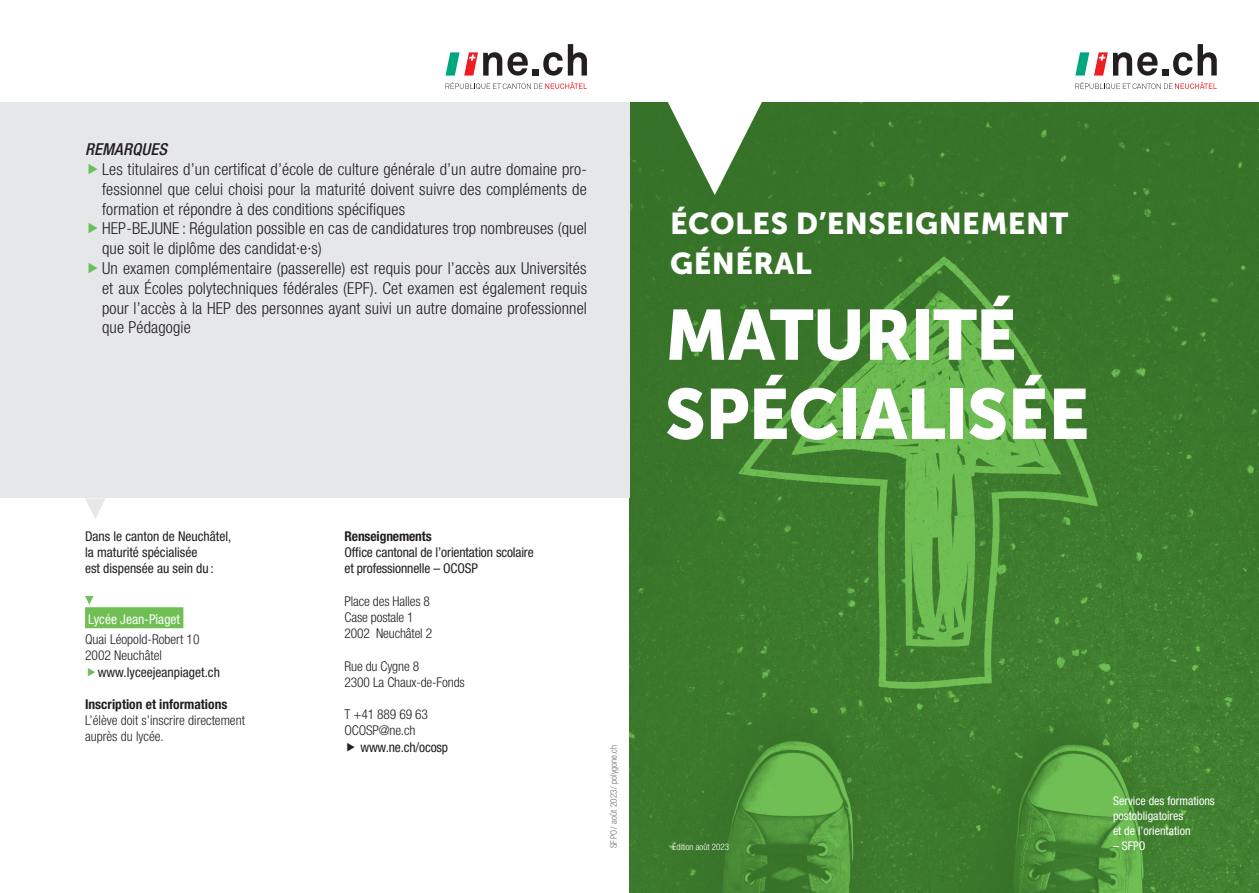
<style>
.page{position:relative;width:1259px;height:893px;background:#fff}
.page>*{position:absolute;margin:0;border:0;box-sizing:border-box;transform-origin:0 0}
.t1{font:70.5px "Museo Sans 900";letter-spacing:-.015em;color:#fff}
.t2{font:30px "Museo Sans 900";letter-spacing:.015em;color:#fff}
.t3{font:300 condensed 16.5px/19.8px "Helvetica Neue LT Std";letter-spacing:.01em;color:#231f20;text-align:justify}
.texte_courant{font:italic 500 condensed 16.5px "Helvetica Neue LT Std";letter-spacing:.01em;color:#231f20}
.texte_courant-2{font:condensed 13.5px/16.2px "Helvetica Neue LT Std";color:#231f20}
.texte_courant-3{font:300 condensed 13.5px/16.2px "Helvetica Neue LT Std";letter-spacing:-.01em;color:#231f20}
.texte_courant-4{font:700 condensed 13.5px "Helvetica Neue LT Std";color:#231f20}
.SOULIGNE_JAUNE{font:condensed 13.5px "Helvetica Neue LT Std";color:#fff}
.t4{font:condensed 12px "Helvetica Neue LT Std";color:#fff}
.t5{font:300 condensed 9px "Helvetica Neue LT Std";letter-spacing:.02em;color:#6c6d70}
.t6{font:300 condensed 9px "Helvetica Neue LT Std";color:#fff}
.s1{font-weight:700}
</style>
<div class="page">
<img style="left:629px;top:102px;width:630px;height:791px">
<svg style="left:667px;top:102px;width:95px;height:93px"></svg>
<div style="left:1162px;top:69px;width:6px;height:7px;background:#231f20"></div>
<svg style="left:1173px;top:44px;width:43px;height:32px"></svg>
<svg style="left:1075px;top:82px;width:141px;height:7px"></svg>
<svg style="left:1075px;top:52px;width:82px;height:24px"></svg>
<div style="left:0;top:102px;width:629px;height:396px;background:#e6e7e9"></div>
<div style="left:532px;top:69px;width:7px;height:7px;background:#231f20"></div>
<svg style="left:543px;top:44px;width:44px;height:32px"></svg>
<svg style="left:445px;top:82px;width:142px;height:7px"></svg>
<svg style="left:445px;top:52px;width:83px;height:24px"></svg>
<svg style="left:85px;top:498px;width:20px;height:21px"></svg>
<div style="left:85px;top:607px;width:98px;height:21px;background:#6fbf54"></div>
<svg style="left:85px;top:596px;width:9px;height:8px"></svg>
<p class="texte_courant" style="left:85px;top:139px;width:83px">REMARQUES</p>
<p class="t3" style="left:102px;top:159px;width:486px">Les titulaires d’un certificat d’école de culture générale d’un autre domaine pro&shy;fessionnel que celui choisi pour la maturité doivent suivre des compléments de formation et répondre à des conditions spécifiques</p>
<p class="t3" style="left:102px;top:218px;width:486px">HEP-BEJUNE : Régulation possible en cas de candidatures trop nombreuses (quel que soit le diplôme des candidat·e·s)</p>
<p class="t3" style="left:102px;top:258px;width:487px">Un examen complémentaire (passerelle) est requis pour l’accès aux Universités et aux Écoles polytechniques fédérales (EPF). Cet examen est également requis pour l’accès à la HEP des personnes ayant suivi un autre domaine professionnel que Pédagogie</p>
<p class="texte_courant-2" style="left:85px;top:528px;width:148px">Dans le canton de Neuchâtel,</p>
<p class="texte_courant-2" style="left:85px;top:544px;width:114px">la maturité spécialisée</p>
<p class="texte_courant-2" style="left:85px;top:560px;width:130px">est dispensée au sein du :</p>
<p class="SOULIGNE_JAUNE" style="left:88px;top:611px;width:93px">Lycée Jean-Piaget</p>
<p class="texte_courant-3" style="left:85px;top:631px;width:116px">Quai Léopold-Robert 10</p>
<p class="texte_courant-3" style="left:85px;top:647px;width:78px">2002 Neuchâtel</p>
<p class="texte_courant-2" style="left:98px;top:664px;width:124px">www.lyceejeanpiaget.ch</p>
<p class="texte_courant-4" style="left:85px;top:696px;width:144px">Inscription et informations</p>
<p class="texte_courant-3" style="left:85px;top:712px;width:161px">L’élève doit s’inscrire directement</p>
<p class="texte_courant-3" style="left:85px;top:728px;width:80px">auprès du lycée.</p>
<p class="texte_courant-2" style="left:344px;top:528px;width:191px"><span class="s1">Renseignements<br></span>Office cantonal de l’orientation scolaire et professionnelle – OCOSP</p>
<p class="texte_courant-3" style="left:344px;top:593px;width:89px">Place des Halles 8<br>Case postale 1<br>2002 Neuchâtel 2</p>
<p class="texte_courant-3" style="left:344px;top:658px;width:122px">Rue du Cygne 8<br>2300 La Chaux-de-Fonds</p>
<p class="texte_courant-3" style="left:344px;top:706px;width:85px">T +41 889 69 63<br>OCOSP@ne.ch</p>
<p class="texte_courant-2" style="left:360px;top:739px;width:89px">www.ne.ch/ocosp</p>
<p class="t5" style="left:608px;top:848px;width:105px;rotate:-90deg">SFPO/ août 2023/ polygone.ch</p>
<p class="t2" style="left:670px;top:207px;width:399px">ÉCOLES D’ENSEIGNEMENT</p>
<p class="t2" style="left:670px;top:246px;width:143px">GÉNÉRAL</p>
<p class="t1" style="left:665px;top:295px;width:353px">MATURITÉ</p>
<p class="t1" style="left:665px;top:374px;width:426px">SPÉCIALISÉE</p>
<p class="t4" style="left:1113px;top:794px;width:103px">Service des formations</p>
<p class="t4" style="left:1113px;top:809px;width:72px">postobligatoires</p>
<p class="t4" style="left:1113px;top:824px;width:79px">et de l’orientation</p>
<p class="t6" style="left:672px;top:842px;width:58px">Édition août 2023</p>
<p class="t4" style="left:1113px;top:839px;width:34px">– SFPO</p>
</div>
